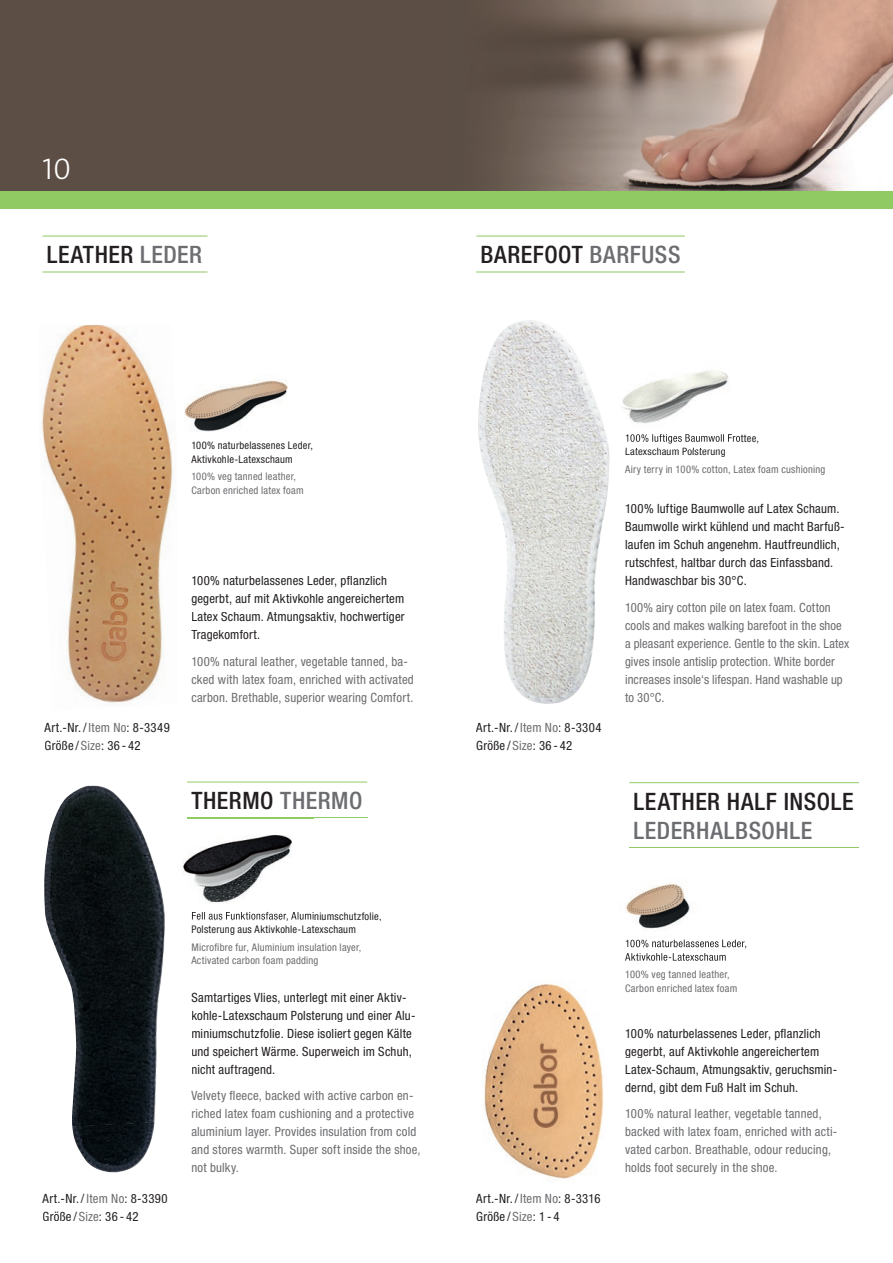
<style>
.page{position:relative;width:893px;height:1263px;background:#fff}
.page>*{position:absolute;margin:0;border:0;box-sizing:border-box;transform-origin:0 0}
.t1{font:30px "The Sans Light Caps";color:#fff}
.t2{font:500 condensed 24px "Helvetica Neue LT Std";letter-spacing:.025em;color:#231f20}
.t3{font:500 condensed 24px "Helvetica Neue LT Std";letter-spacing:.025em;color:#6c6d70}
.t4{font:condensed 12.75px/18px "Helvetica Neue LT Std";letter-spacing:.015em;color:#231f20}
.t5{font:condensed 12.75px/18px "Helvetica Neue LT Std";letter-spacing:.015em;color:#6c6d70}
.t6{font:condensed 10.5px/13.5px "Helvetica Neue LT Std";letter-spacing:.025em;color:#6c6d70}
.t7{font:condensed 10.5px/13.5px "Helvetica Neue LT Std";letter-spacing:.025em;color:#231f20}
.s1{color:#6c6d70}
</style>
<div class="page">
<hr style="left:43px;top:236px;width:164px;height:1px;background:#90ca62">
<hr style="left:43px;top:272px;width:164px;height:1px;background:#90ca62">
<hr style="left:187px;top:782px;width:180px;height:1px;background:#90ca62">
<hr style="left:187px;top:817px;width:180px;height:1px;background:#90ca62">
<hr style="left:476px;top:236px;width:209px;height:1px;background:#90ca62">
<hr style="left:476px;top:272px;width:209px;height:1px;background:#90ca62">
<hr style="left:629px;top:782px;width:230px;height:1px;background:#90ca62">
<hr style="left:629px;top:847px;width:230px;height:1px;background:#90ca62">
<img style="left:42px;top:325px;width:131px;height:378px">
<img style="left:184px;top:380px;width:104px;height:52px">
<img style="left:183px;top:818px;width:131px;height:85px">
<img style="left:192px;top:912px;width:122px;height:7px">
<img style="left:484px;top:983px;width:120px;height:196px">
<img style="left:625px;top:883px;width:111px;height:59px">
<img style="left:626px;top:940px;width:119px;height:8px">
<img style="left:625px;top:953px;width:101px;height:8px">
<img style="left:478px;top:320px;width:131px;height:384px">
<img style="left:44px;top:786px;width:121px;height:336px">
<img style="left:72px;top:1122px;width:83px;height:51px">
<div style="left:0;top:0;width:893px;height:200px;background:#5c4e44"></div>
<img style="left:622px;top:370px;width:107px;height:79px">
<img style="left:626px;top:434px;width:115px;height:10px">
<img style="left:626px;top:448px;width:99px;height:1px">
<img style="left:499px;top:0;width:394px;height:191px">
<div style="left:0;top:191px;width:893px;height:17px;background:#90ca62"></div>
<h1 class="t1" style="left:43px;top:144px;width:30px">10</h1>
<h2 class="t2" style="left:47px;top:240px;width:157px">LEATHER <span class="s1">LEDER</span></h2>
<h2 class="t2" style="left:480px;top:240px;width:202px">BAREFOOT <span class="s1">BARFUSS</span></h2>
<p class="t7" style="left:191px;top:439px;width:123px">100% naturbelassenes Leder,<br>Aktivkohle-Latexschaum</p>
<p class="t6" style="left:191px;top:470px;width:114px">100% veg tanned leather,<br>Carbon enriched latex foam</p>
<p class="t4" style="left:45px;top:718px;width:127px">Art.-Nr. / <span class="s1">Item No</span>: 8-3349<br>Größe / <span class="s1">Size</span>: 36 - 42</p>
<p class="t4" style="left:191px;top:572px;width:215px">100% naturbelassenes Leder, pflanzlich gegerbt, auf mit Aktivkohle angereichertem Latex Schaum. Atmungsaktiv, hochwertiger Tragekomfort.</p>
<p class="t5" style="left:191px;top:652px;width:224px">100% natural leather, vegetable tanned, ba&shy;cked with latex foam, enriched with activated carbon. Brethable, superior wearing Comfort.</p>
<h2 class="t2" style="left:191px;top:786px;width:173px">THERMO <span class="s1">THERMO</span></h2>
<p class="t4" style="left:43px;top:1189px;width:127px">Art.-Nr. / <span class="s1">Item No</span>: 8-3390<br>Größe / <span class="s1">Size</span>: 36 - 42</p>
<p class="t7" style="left:191px;top:922px;width:166px">Polsterung aus Aktivkohle-Latexschaum</p>
<p class="t6" style="left:191px;top:940px;width:172px">Microfibre fur, Aluminium insulation layer,<br>Activated carbon foam padding</p>
<p class="t4" style="left:191px;top:988px;width:226px">Samtartiges Vlies, unterlegt mit einer Aktiv&shy;kohle-Latexschaum Polsterung und einer Alu&shy;miniumschutzfolie. Diese isoliert gegen Kälte und speichert Wärme. Superweich im Schuh, nicht auftragend.</p>
<p class="t5" style="left:191px;top:1086px;width:231px">Velvety fleece, backed with active carbon en&shy;riched latex foam cushioning and a protective aluminium layer. Provides insulation from cold and stores warmth. Super soft inside the shoe, not bulky.</p>
<p class="t4" style="left:476px;top:718px;width:127px">Art.-Nr. / <span class="s1">Item No</span>: 8-3304<br>Größe / <span class="s1">Size</span>: 36 - 42</p>
<p class="t7" style="left:625px;top:445px;width:102px">Latexschaum Polsterung</p>
<p class="t6" style="left:625px;top:462px;width:202px">Airy terry in 100% cotton, Latex foam cushioning</p>
<p class="t4" style="left:625px;top:500px;width:221px">100% luftige Baumwolle auf Latex Schaum.<br>Baumwolle wirkt kühlend und macht Barfuß&shy;laufen im Schuh angenehm. Hautfreundlich, rutschfest, haltbar durch das Einfassband.<br>Handwaschbar bis 30°C.</p>
<p class="t5" style="left:625px;top:598px;width:226px">100% airy cotton pile on latex foam. Cotton cools and makes walking barefoot in the shoe a pleasant experience. Gentle to the skin. Latex gives insole antislip protection. White border increases insole‘s lifespan. Hand washable up to 30°C.</p>
<h2 class="t2" style="left:634px;top:787px;width:221px">LEATHER HALF INSOLE</h2>
<h2 class="t3" style="left:634px;top:816px;width:180px">LEDERHALBSOHLE</h2>
<p class="t4" style="left:476px;top:1189px;width:126px">Art.-Nr. / <span class="s1">Item No</span>: 8-3316<br>Größe / <span class="s1">Size</span>: 1 - 4</p>
<p class="t6" style="left:625px;top:968px;width:114px">100% veg tanned leather,<br>Carbon enriched latex foam</p>
<p class="t4" style="left:625px;top:1024px;width:214px">100% naturbelassenes Leder, pflanzlich gegerbt, auf Aktivkohle angereichertem Latex-Schaum, Atmungsaktiv, geruchsmin&shy;dernd, gibt dem Fuß Halt im Schuh.</p>
<p class="t5" style="left:625px;top:1104px;width:214px">100% natural leather, vegetable tanned, backed with latex foam, enriched with acti&shy;vated carbon. Breathable, odour reducing, holds foot securely in the shoe.</p>
</div>
